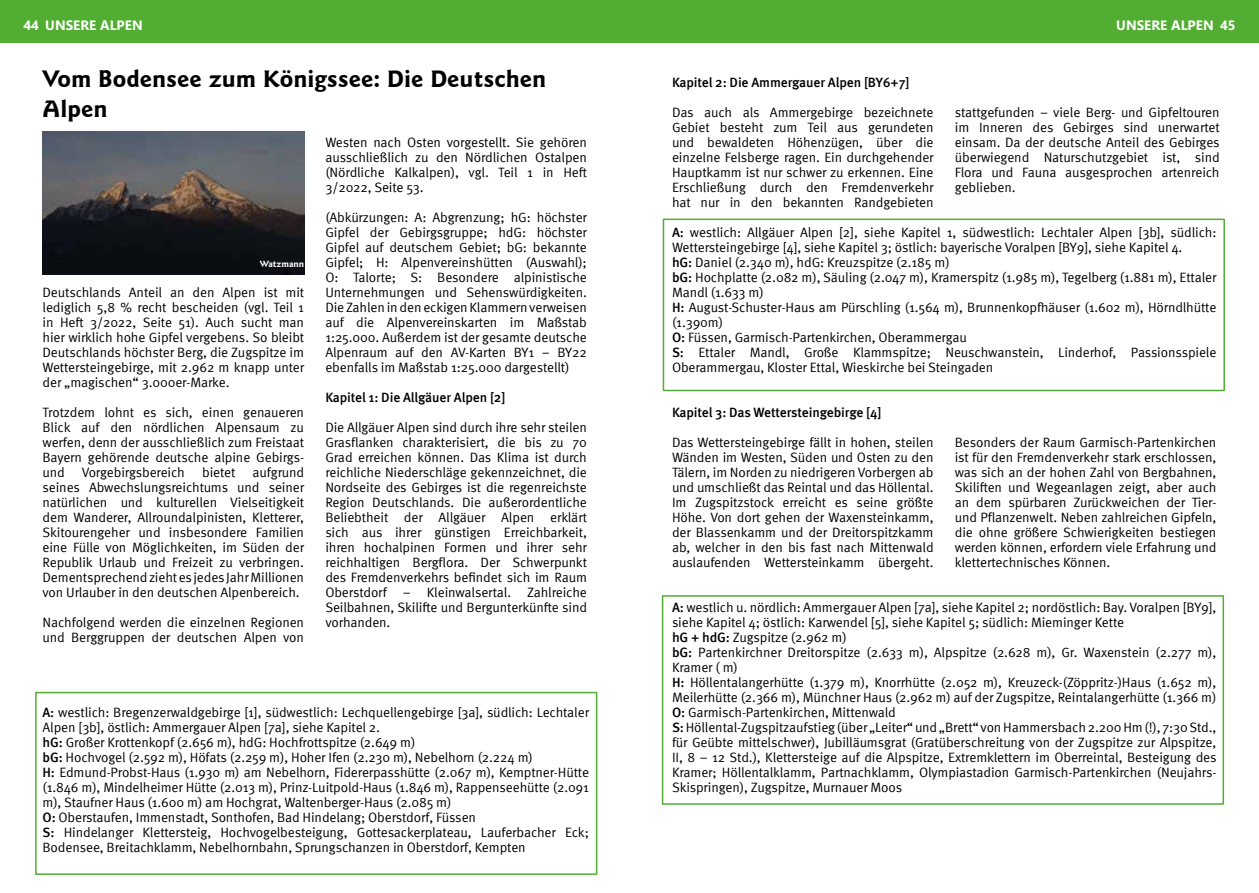
<style>
.page{position:relative;width:1259px;height:893px;background:#fff}
.page>*{position:absolute;margin:0;border:0;box-sizing:border-box;transform-origin:0 0}
.ABF_Überschrift{font:700 24px/30px "Goudy Sans IT Cby BT";color:#000}
.ABF_Text{font:13.5px/15px "Meta Pro";letter-spacing:-.01em;color:#000;text-align:justify}
.ABF_Text-2{font:500 13.5px "Meta Pro";letter-spacing:-.01em;color:#000}
.ABF_Seite_header_lin{font:700 13.5px "Ebrima";color:#fff}
.ABF_Bild{font:700 9px "Goudy Sans IT Cby BT";color:#fff}
.s1{font-weight:500}
</style>
<div class="page">
<div style="left:0;top:0;width:629px;height:43px;background:#52ae32"></div>
<div style="left:629px;top:0;width:630px;height:43px;background:#52ae32"></div>
<div style="left:35px;top:692px;width:562px;height:183px;border:2px solid #52ae32"></div>
<img style="left:43px;top:132px;width:261px;height:142px">
<div style="left:663px;top:219px;width:562px;height:172px;border:2px solid #52ae32"></div>
<div style="left:662px;top:595px;width:562px;height:210px;border:2px solid #52ae32"></div>
<p class="ABF_Seite_header_lin" style="left:23px;top:14px;width:121px">44 UNSERE ALPEN</p>
<p class="ABF_Seite_header_lin" style="left:1220px;top:14px;width:17px">45</p>
<p class="ABF_Überschrift" style="left:43px;top:63px;width:505px">Vom Bodensee zum Königssee: Die Deutschen<br>Alpen</p>
<p class="ABF_Seite_header_lin" style="left:1116px;top:14px;width:99px">UNSERE ALPEN</p>
<p class="ABF_Text-2" style="left:672px;top:72px;width:239px">Kapitel 2: Die Ammergauer Alpen [BY6+7]</p>
<p class="ABF_Text" style="left:672px;top:104px;width:263px">Das auch als Ammergebirge bezeichnete Gebiet besteht zum Teil aus gerundeten und bewaldeten Höhenzügen, über die einzelne Felsberge ragen. Ein durchgehender Hauptkamm ist nur schwer zu erkennen. Eine Erschließung durch den Fremdenverkehr hat nur in den bekannten Randgebieten</p>
<p class="ABF_Text" style="left:955px;top:104px;width:266px">stattgefunden – viele Berg- und Gipfeltouren im Inneren des Gebirges sind unerwartet einsam. Da der deutsche Anteil des Gebirges überwiegend Naturschutzgebiet ist, sind Flora und Fauna ausgesprochen artenreich geblieben.</p>
<p class="ABF_Text" style="left:672px;top:224px;width:546px"><span class="s1">A:</span> westlich: Allgäuer Alpen [2], siehe Kapitel 1, südwestlich: Lechtaler Alpen [3b], südlich:<br>Wettersteingebirge [4], siehe Kapitel 3; östlich: bayerische Voralpen [BY9], siehe Kapitel 4.</p>
<p class="ABF_Text" style="left:672px;top:254px;width:279px"><span class="s1">hG:</span> Daniel (2.340 m), hdG: Kreuzspitze (2.185 m)</p>
<p class="ABF_Text" style="left:672px;top:269px;width:546px"><span class="s1">bG:</span> Hochplatte (2.082 m), Säuling (2.047 m), Kramerspitz (1.985 m), Tegelberg (1.881 m), Ettaler<br>Mandl (1.633 m)</p>
<p class="ABF_Text" style="left:672px;top:299px;width:546px"><span class="s1">H:</span> August-Schuster-Haus am Pürschling (1.564 m), Brunnenkopfhäuser (1.602 m), Hörndlhütte (1.390m)</p>
<p class="ABF_Text" style="left:672px;top:329px;width:296px"><span class="s1">O:</span> Füssen, Garmisch-Partenkirchen, Oberammergau</p>
<p class="ABF_Text" style="left:672px;top:344px;width:546px"><span class="s1">S:</span> Ettaler Mandl, Große Klammspitze; Neuschwanstein, Linderhof, Passionsspiele<br>Oberammergau, Kloster Ettal, Wieskirche bei Steingaden</p>
<p class="ABF_Text-2" style="left:672px;top:402px;width:211px">Kapitel 3: Das Wettersteingebirge [4]</p>
<p class="ABF_Text" style="left:672px;top:434px;width:263px">Das Wettersteingebirge fällt in hohen, steilen Wänden im Westen, Süden und Osten zu den Tälern, im Norden zu niedrigeren Vorbergen ab und umschließt das Reintal und das Höllental.<br>Im Zugspitzstock erreicht es seine größte Höhe. Von dort gehen der Waxensteinkamm, der Blassenkamm und der Dreitorspitzkamm ab, welcher in den bis fast nach Mittenwald auslaufenden Wettersteinkamm übergeht.</p>
<p class="ABF_Text" style="left:955px;top:434px;width:263px">Besonders der Raum Garmisch-Partenkirchen ist für den Fremdenverkehr stark erschlossen, was sich an der hohen Zahl von Bergbahnen, Skiliften und Wegeanlagen zeigt, aber auch an dem spürbaren Zurückweichen der Tier&shy;und Pflanzenwelt. Neben zahlreichen Gipfeln, die ohne größere Schwierigkeiten bestiegen werden können, erfordern viele Erfahrung und klettertechnisches Können.</p>
<p class="ABF_Text" style="left:672px;top:599px;width:546px"><span class="s1">A:</span> westlich u. nördlich: Ammergauer Alpen [7a], siehe Kapitel 2; nordöstlich: Bay. Voralpen [BY9], siehe Kapitel 4; östlich: Karwendel [5], siehe Kapitel 5; südlich: Mieminger Kette</p>
<p class="ABF_Text" style="left:672px;top:629px;width:176px"><span class="s1">hG + hdG:</span> Zugspitze (2.962 m)</p>
<p class="ABF_Text" style="left:672px;top:644px;width:546px"><span class="s1">bG:</span> Partenkirchner Dreitorspitze (2.633 m), Alpspitze (2.628 m), Gr. Waxenstein (2.277 m),<br>Kramer ( m)</p>
<p class="ABF_Text" style="left:672px;top:674px;width:546px"><span class="s1">H:</span> Höllentalangerhütte (1.379 m), Knorrhütte (2.052 m), Kreuzeck-(Zöppritz-)Haus (1.652 m),<br>Meilerhütte (2.366 m), Münchner Haus (2.962 m) auf der Zugspitze, Reintalangerhütte (1.366 m)</p>
<p class="ABF_Text" style="left:672px;top:704px;width:225px"><span class="s1">O:</span> Garmisch-Partenkirchen, Mittenwald</p>
<p class="ABF_Text" style="left:672px;top:719px;width:546px"><span class="s1">S:</span> Höllental-Zugspitzaufstieg (über „Leiter“ und „Brett“ von Hammersbach 2.200 Hm (!), 7:30 Std., für Geübte mittelschwer), Jubilläumsgrat (Gratüberschreitung von der Zugspitze zur Alpspitze, II, 8 – 12 Std.), Klettersteige auf die Alpspitze, Extremklettern im Oberreintal, Besteigung des Kramer; Höllentalklamm, Partnachklamm, Olympiastadion Garmisch-Partenkirchen (Neujahrs-Skispringen), Zugspitze, Murnauer Moos</p>
<p class="ABF_Text" style="left:325px;top:134px;width:263px">Westen nach Osten vorgestellt. Sie gehören ausschließlich zu den Nördlichen Ostalpen (Nördliche Kalkalpen), vgl. Teil 1 in Heft 3/2022, Seite 53.</p>
<p class="ABF_Text" style="left:325px;top:209px;width:263px">(Abkürzungen: A: Abgrenzung; hG: höchster Gipfel der Gebirgsgruppe; hdG: höchster Gipfel auf deutschem Gebiet; bG: bekannte Gipfel; H: Alpenvereinshütten (Auswahl); O: Talorte; S: Besondere alpinistische Unternehmungen und Sehenswürdigkeiten.<br>Die Zahlen in den eckigen Klammern verweisen auf die Alpenvereinskarten im Maßstab 1:25.000. Außerdem ist der gesamte deutsche Alpenraum auf den AV-Karten BY1 – BY22 ebenfalls im Maßstab 1:25.000 dargestellt)</p>
<p class="ABF_Text-2" style="left:325px;top:387px;width:181px">Kapitel 1: Die Allgäuer Alpen [2]</p>
<p class="ABF_Text" style="left:325px;top:419px;width:263px">Die Allgäuer Alpen sind durch ihre sehr steilen Grasflanken charakterisiert, die bis zu 70<br>Grad erreichen können. Das Klima ist durch reichliche Niederschläge gekennzeichnet, die Nordseite des Gebirges ist die regenreichste Region Deutschlands. Die außerordentliche Beliebtheit der Allgäuer Alpen erklärt sich aus ihrer günstigen Erreichbarkeit, ihren hochalpinen Formen und ihrer sehr reichhaltigen Bergflora. Der Schwerpunkt des Fremdenverkehrs befindet sich im Raum Oberstdorf – Kleinwalsertal. Zahlreiche Seilbahnen, Skilifte und Bergunterkünfte sind vorhanden.</p>
<p class="ABF_Bild" style="left:260px;top:258px;width:46px">Watzmann</p>
<p class="ABF_Text" style="left:43px;top:284px;width:263px">Deutschlands Anteil an den Alpen ist mit lediglich 5,8 % recht bescheiden (vgl. Teil 1 in Heft 3/2022, Seite 51). Auch sucht man hier wirklich hohe Gipfel vergebens. So bleibt Deutschlands höchster Berg, die Zugspitze im Wettersteingebirge, mit 2.962 m knapp unter der „magischen“ 3.000er-Marke.</p>
<p class="ABF_Text" style="left:43px;top:404px;width:263px">Trotzdem lohnt es sich, einen genaueren Blick auf den nördlichen Alpensaum zu werfen, denn der ausschließlich zum Freistaat Bayern gehörende deutsche alpine Gebirgs&shy;und Vorgebirgsbereich</p>
<p class="ABF_Text" style="left:202px;top:464px;width:35px">bietet</p>
<p class="ABF_Text" style="left:43px;top:464px;width:263px;text-indent:210px">aufgrund seines Abwechslungsreichtums und seiner natürlichen und kulturellen Vielseitigkeit dem Wanderer, Allroundalpinisten, Kletterer, Skitourengeher und insbesondere Familien eine Fülle von Möglichkeiten, im Süden der Republik Urlaub und Freizeit zu verbringen.<br>Dementsprechend zieht es jedes Jahr Millionen von Urlauber in den deutschen Alpenbereich.</p>
<p class="ABF_Text" style="left:43px;top:614px;width:263px">Nachfolgend werden die einzelnen Regionen und Berggruppen der deutschen Alpen von</p>
<p class="ABF_Text" style="left:43px;top:704px;width:548px"><span class="s1">A:</span> westlich: Bregenzerwaldgebirge [1], südwestlich: Lechquellengebirge [3a], südlich: Lechtaler<br>Alpen [3b], östlich: Ammergauer Alpen [7a], siehe Kapitel 2.</p>
<p class="ABF_Text" style="left:43px;top:734px;width:374px"><span class="s1">hG:</span> Großer Krottenkopf (2.656 m), hdG: Hochfrottspitze (2.649 m)</p>
<p class="ABF_Text" style="left:43px;top:749px;width:492px"><span class="s1">bG:</span> Hochvogel (2.592 m), Höfats (2.259 m), Hoher Ifen (2.230 m), Nebelhorn (2.224 m)</p>
<p class="ABF_Text" style="left:43px;top:764px;width:548px"><span class="s1">H:</span> Edmund-Probst-Haus (1.930 m) am Nebelhorn, Fidererpasshütte (2.067 m), Kemptner-Hütte (1.846 m), Mindelheimer Hütte (2.013 m), Prinz-Luitpold-Haus (1.846 m), Rappenseehütte (2.091 m), Staufner Haus (1.600 m) am Hochgrat, Waltenberger-Haus (2.085 m)</p>
<p class="ABF_Text" style="left:43px;top:809px;width:435px"><span class="s1">O:</span> Oberstaufen, Immenstadt, Sonthofen, Bad Hindelang; Oberstdorf, Füssen</p>
<p class="ABF_Text" style="left:43px;top:824px;width:548px"><span class="s1">S:</span> Hindelanger Klettersteig, Hochvogelbesteigung, Gottesackerplateau, Lauferbacher Eck;<br>Bodensee, Breitachklamm, Nebelhornbahn, Sprungschanzen in Oberstdorf, Kempten</p>
</div>
